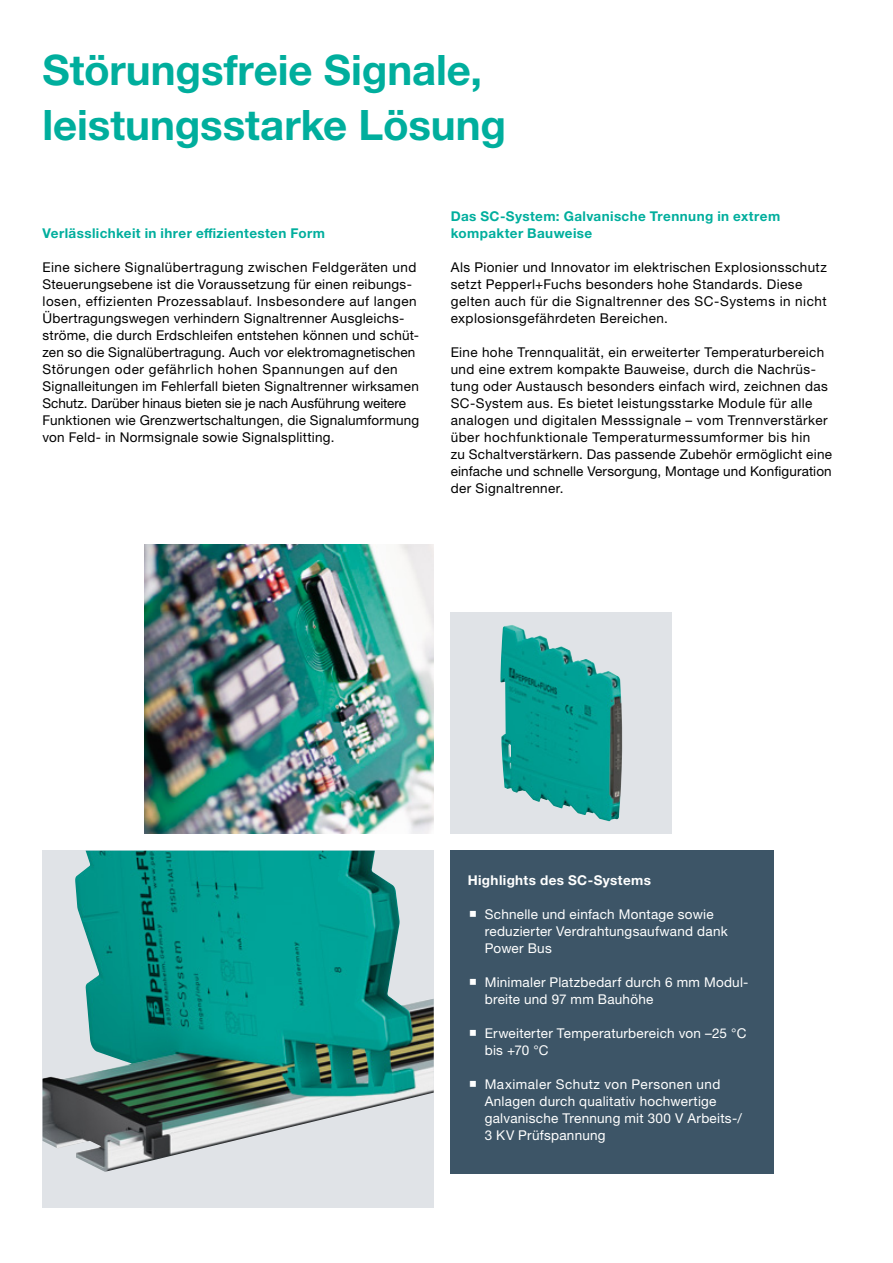
<style>
.page{position:relative;width:893px;height:1263px;background:#fff}
.page>*{position:absolute;margin:0;border:0;box-sizing:border-box;transform-origin:0 0}
.t1{font:700 42px/54.9px "Helvetica Neue LTW1 G";letter-spacing:-.005em;color:#00ae9d}
.t2{font:13.5px/17px "Helvetica Neue LTW1 G";letter-spacing:.025em;color:#000}
.t3{font:13.5px/17px "Helvetica Neue LTW1 G";letter-spacing:.02em;color:#fff}
.t4{font:700 13.5px/17px "Helvetica Neue LTW1 G";letter-spacing:.03em;color:#00ae9d}
.t5{font:700 13.5px "Helvetica Neue LTW1 G";letter-spacing:.03em;color:#fff}
</style>
<div class="page">
<svg style="left:43px;top:850px;width:391px;height:358px;background:#62a9a3"></svg>
<img style="left:75px;top:851px;width:56px;height:218px">
<svg style="left:451px;top:612px;width:221px;height:221px;background:#98c9c8"></svg>
<img style="left:500px;top:625px;width:25px;height:168px">
<img style="left:145px;top:544px;width:289px;height:289px">
<div style="left:451px;top:850px;width:323px;height:324px;background:#3d5567"></div>
<h1 class="t1" style="left:43px;top:42px;width:465px">Störungsfreie Signale, leistungsstarke Lösung</h1>
<p class="t4" style="left:43px;top:225px;width:284px">Verlässlichkeit in ihrer effizientesten Form</p>
<p class="t2" style="left:43px;top:259px;width:378px">Eine sichere Signalübertragung zwischen Feldgeräten und Steuerungsebene ist die Voraussetzung für einen reibungs&shy;losen, effizienten Prozessablauf. Insbesondere auf langen Übertragungswegen verhindern Signaltrenner Ausgleichs&shy;ströme, die durch Erdschleifen entstehen können und schüt&shy;zen so die Signalübertragung. Auch vor elektromagnetischen Störungen oder gefährlich hohen Spannungen auf den Signalleitungen im Fehlerfall bieten Signaltrenner wirksamen Schutz. Darüber hinaus bieten sie je nach Ausführung weitere Funktionen wie Grenzwertschaltungen, die Signalumformung von Feld- in Normsignale sowie Signalsplitting.</p>
<p class="t4" style="left:451px;top:208px;width:331px">Das SC-System: Galvanische Trennung in extrem kompakter Bauweise</p>
<p class="t2" style="left:451px;top:259px;width:378px">Als Pionier und Innovator im elektrischen Explosionsschutz setzt Pepperl+Fuchs besonders hohe Standards. Diese gelten auch für die Signaltrenner des SC-Systems in nicht explosionsgefährdeten Bereichen.</p>
<p class="t2" style="left:451px;top:344px;width:383px">Eine hohe Trennqualität, ein erweiterter Temperaturbereich und eine extrem kompakte Bauweise, durch die Nachrüs&shy;tung oder Austausch besonders einfach wird, zeichnen das SC-System aus. Es bietet leistungsstarke Module für alle analogen und digitalen Messsignale – vom Trennverstärker über hochfunktionale Temperaturmessumformer bis hin<br>zu Schaltverstärkern. Das passende Zubehör ermöglicht eine einfache und schnelle Versorgung, Montage und Konfiguration der Signaltrenner.</p>
<p class="t5" style="left:468px;top:871px;width:185px">Highlights des SC-Systems</p>
<p class="t3" style="left:485px;top:905px;width:244px">Schnelle und einfach Montage sowie reduzierter Verdrahtungsaufwand dank<br>Power Bus</p>
<p class="t3" style="left:485px;top:973px;width:265px">Minimaler Platzbedarf durch 6 mm Modul&shy;breite und 97 mm Bauhöhe</p>
<p class="t3" style="left:485px;top:1024px;width:263px">Erweiterter Temperaturbereich von –25 °C bis +70 °C</p>
<p class="t3" style="left:485px;top:1075px;width:259px">Maximaler Schutz von Personen und Anlagen durch qualitativ hochwertige galvanische Trennung mit 300 V Arbeits-/ 3 KV Prüfspannung</p>
</div>
